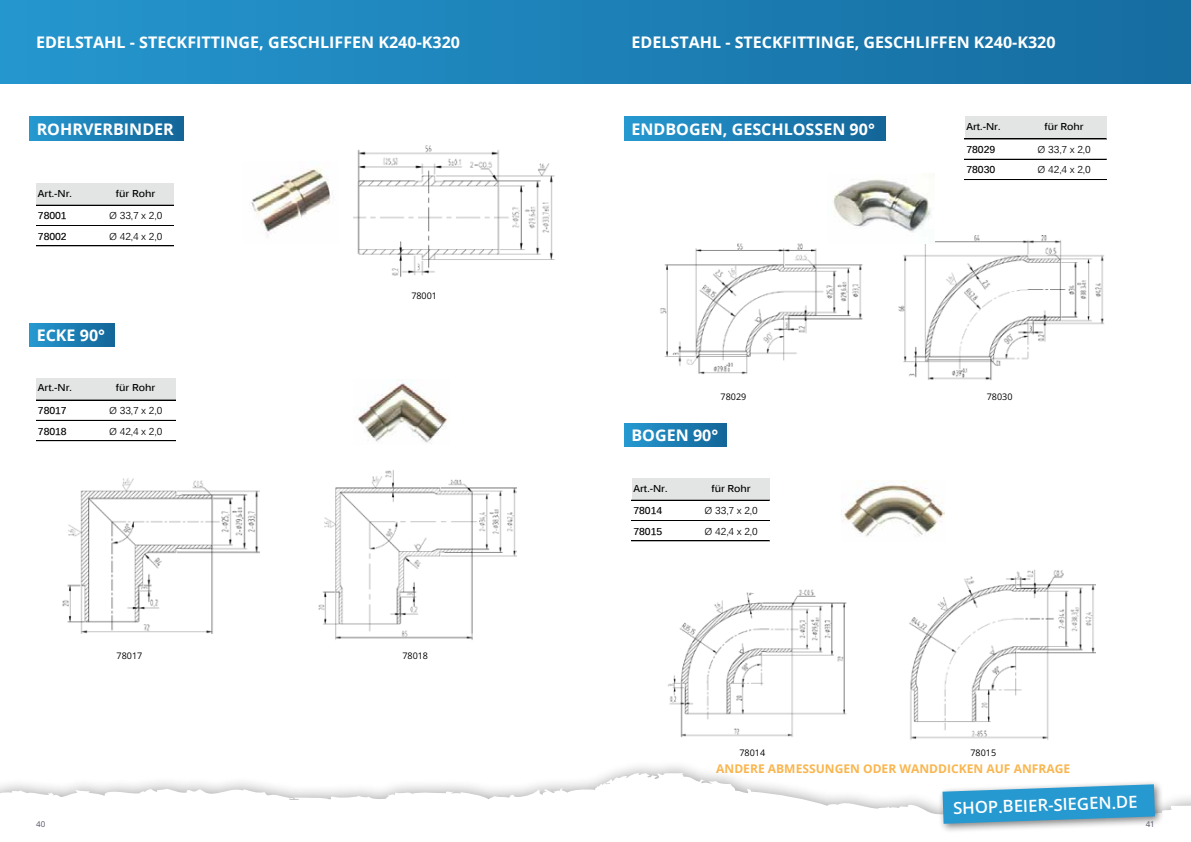
<style>
.page{position:relative;width:1191px;height:842px;background:#fff}
.page>*{position:absolute;margin:0;border:0;box-sizing:border-box;transform-origin:0 0}
.t1{font:600 16.7px "Open Sans";color:#fff}
.t2{font:700 16px "Open Sans";color:#fff}
.t3{font:700 12px "Open Sans";color:#f9b64f}
.t4{font:700 10px "Kalinga";letter-spacing:-.005em;color:#000}
.t5{font:10px "Kalinga";letter-spacing:-.005em;color:#000}
.t6{font:9px "Open Sans";color:#000}
.t7{font:8px "Open Sans";color:#525162}
</style>
<div class="page">
<div style="left:0;top:0;width:1191px;height:83px;background:linear-gradient(to right,#2596ce,#156c9f)"></div>
<div style="left:624px;top:423px;width:102px;height:24px;background:linear-gradient(to right,#2598d1,#146699)"></div>
<div style="left:624px;top:117px;width:261px;height:23px;background:linear-gradient(to right,#2598d1,#136597)"></div>
<div style="left:29px;top:117px;width:154px;height:23px;background:linear-gradient(to right,#2598d1,#136598)"></div>
<div style="left:29px;top:323px;width:85px;height:23px;background:linear-gradient(to right,#2699d1,#136598)"></div>
<div style="left:36px;top:183px;width:138px;height:22px;background:#e3e4e4"></div>
<hr style="left:36px;top:205px;width:138px;height:1px;background:#000">
<hr style="left:36px;top:225px;width:138px;height:1px;background:#000">
<hr style="left:36px;top:246px;width:138px;height:1px;background:#000">
<div style="left:965px;top:117px;width:141px;height:22px;background:#e3e4e4"></div>
<hr style="left:964px;top:139px;width:142px;height:1px;background:#000">
<hr style="left:964px;top:159px;width:142px;height:1px;background:#000">
<hr style="left:964px;top:179px;width:142px;height:1px;background:#000">
<img style="left:354px;top:145px;width:201px;height:132px">
<img style="left:660px;top:243px;width:203px;height:131px">
<img style="left:899px;top:236px;width:205px;height:145px">
<img style="left:62px;top:478px;width:198px;height:156px">
<img style="left:318px;top:470px;width:198px;height:170px">
<img style="left:249px;top:168px;width:82px;height:67px">
<img style="left:668px;top:589px;width:179px;height:149px">
<img style="left:909px;top:570px;width:186px;height:170px">
<img style="left:833px;top:179px;width:101px;height:64px">
<img style="left:842px;top:480px;width:102px;height:57px">
<div style="left:36px;top:378px;width:140px;height:22px;background:#e3e4e4"></div>
<hr style="left:36px;top:400px;width:140px;height:1px;background:#000">
<hr style="left:36px;top:420px;width:140px;height:1px;background:#000">
<hr style="left:36px;top:440px;width:140px;height:1px;background:#000">
<hr style="left:36px;top:441px;width:140px;height:1px;background:#000">
<img style="left:358px;top:380px;width:90px;height:64px">
<div style="left:632px;top:478px;width:137px;height:22px;background:#e3e4e4"></div>
<hr style="left:631px;top:500px;width:138px;height:1px;background:#000">
<hr style="left:631px;top:520px;width:138px;height:1px;background:#000">
<hr style="left:631px;top:541px;width:138px;height:1px;background:#000">
<svg style="left:0;top:773px;width:1191px;height:41px"></svg>
<div style="left:937px;top:779px;width:227px;height:54px;background:#000;opacity:.5"></div>
<svg style="left:942px;top:784px;width:213px;height:40px;background:#49a5d2"></svg>
<p class="t2" style="left:36px;top:31px;width:425px">EDELSTAHL - STECKFITTINGE, GESCHLIFFEN K240-K320</p>
<p class="t2" style="left:631px;top:31px;width:425px">EDELSTAHL - STECKFITTINGE, GESCHLIFFEN K240-K320</p>
<p class="t2" style="left:37px;top:118px;width:139px">ROHRVERBINDER</p>
<p class="t4" style="left:38px;top:186px;width:36px">Art.-Nr.</p>
<p class="t4" style="left:116px;top:186px;width:41px">für Rohr</p>
<p class="t4" style="left:38px;top:209px;width:30px">78001</p>
<p class="t5" style="left:109px;top:209px;width:55px">Ø 33,7 x 2,0</p>
<p class="t4" style="left:38px;top:230px;width:30px">78002</p>
<p class="t5" style="left:109px;top:230px;width:55px">Ø 42,4 x 2,0</p>
<p class="t2" style="left:37px;top:324px;width:70px">ECKE 90°</p>
<p class="t4" style="left:38px;top:381px;width:36px">Art.-Nr.</p>
<p class="t4" style="left:116px;top:381px;width:41px">für Rohr</p>
<p class="t4" style="left:38px;top:404px;width:30px">78017</p>
<p class="t5" style="left:109px;top:404px;width:55px">Ø 33,7 x 2,0</p>
<p class="t4" style="left:38px;top:424px;width:30px">78018</p>
<p class="t5" style="left:109px;top:425px;width:55px">Ø 42,4 x 2,0</p>
<p class="t6" style="left:411px;top:289px;width:27px">78001</p>
<p class="t6" style="left:117px;top:650px;width:27px">78017</p>
<p class="t6" style="left:402px;top:650px;width:27px">78018</p>
<p class="t2" style="left:631px;top:118px;width:245px">ENDBOGEN, GESCHLOSSEN 90°</p>
<p class="t4" style="left:966px;top:120px;width:36px">Art.-Nr.</p>
<p class="t4" style="left:1044px;top:120px;width:41px">für Rohr</p>
<p class="t4" style="left:966px;top:143px;width:30px">78029</p>
<p class="t5" style="left:1037px;top:143px;width:55px">Ø 33,7 x 2,0</p>
<p class="t4" style="left:966px;top:163px;width:30px">78030</p>
<p class="t5" style="left:1037px;top:163px;width:55px">Ø 42,4 x 2,0</p>
<p class="t6" style="left:720px;top:391px;width:27px">78029</p>
<p class="t6" style="left:986px;top:391px;width:27px">78030</p>
<p class="t2" style="left:631px;top:424px;width:88px">BOGEN 90°</p>
<p class="t4" style="left:633px;top:481px;width:36px">Art.-Nr.</p>
<p class="t4" style="left:711px;top:481px;width:41px">für Rohr</p>
<p class="t4" style="left:633px;top:504px;width:30px">78014</p>
<p class="t5" style="left:704px;top:504px;width:55px">Ø 33,7 x 2,0</p>
<p class="t4" style="left:633px;top:525px;width:30px">78015</p>
<p class="t5" style="left:704px;top:525px;width:55px">Ø 42,4 x 2,0</p>
<p class="t6" style="left:739px;top:746px;width:27px">78014</p>
<p class="t6" style="left:970px;top:746px;width:27px">78015</p>
<p class="t3" style="left:716px;top:760px;width:355px">ANDERE ABMESSUNGEN ODER WANDDICKEN AUF ANFRAGE</p>
<p class="t1" style="left:952px;top:797px;width:186px;rotate:-2deg">SHOP.BEIER-SIEGEN.DE</p>
<p class="t7" style="left:36px;top:818px;width:11px">40</p>
<p class="t7" style="left:1145px;top:818px;width:11px">41</p>
</div>
